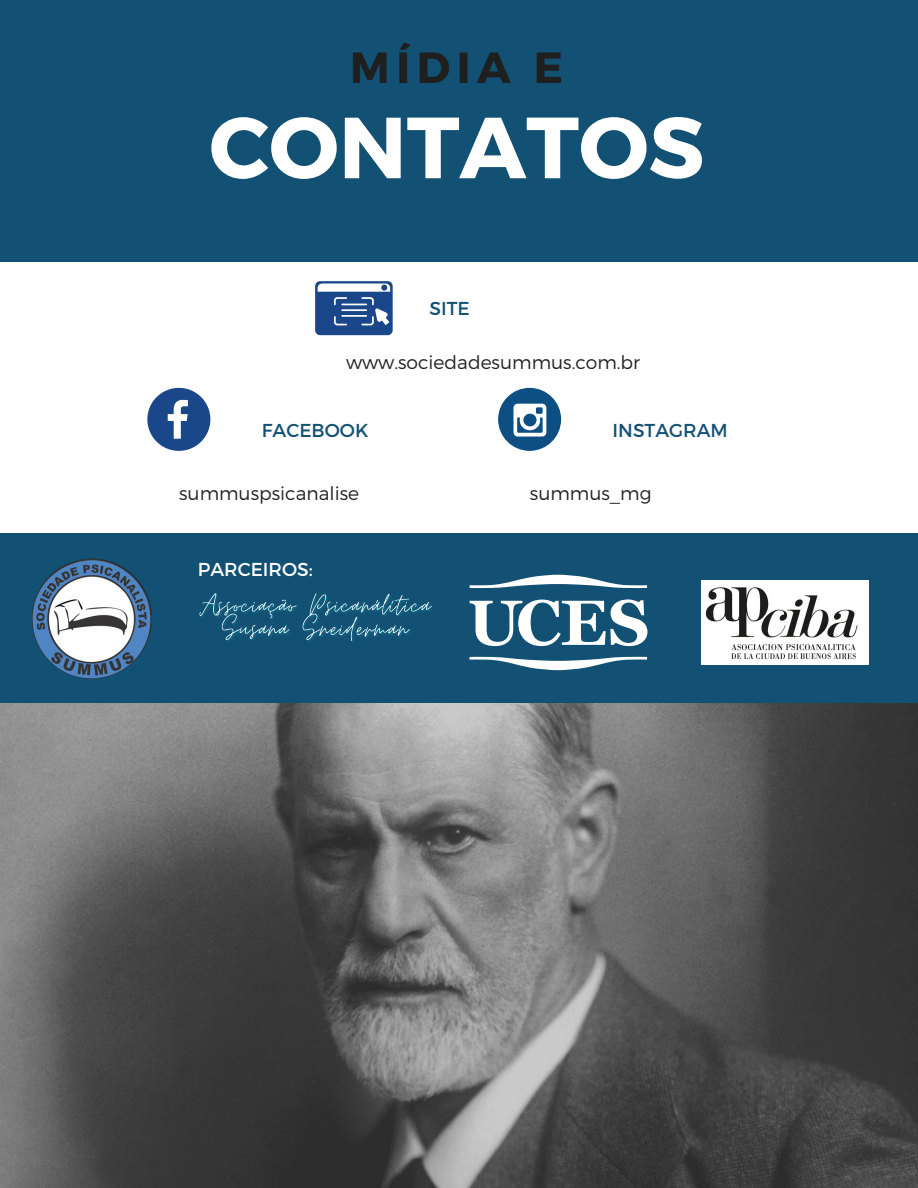
<style>
.page{position:relative;width:918px;height:1188px;background:#fff}
.page>*{position:absolute;margin:0;border:0;box-sizing:border-box;transform-origin:0 0}
.t1{font:700 86.55px "Montserrat";color:#fff}
.t2{font:700 43.65px "Montserrat";letter-spacing:.15em;color:#1f1f1f}
.t3{font:300 18.75px "Montserrat";color:#222}
.t4{font:18.75px "Montserrat";color:#135174}
.t5{font:18.75px "Montserrat";color:#fdfdfd}
</style>
<div class="page">
<div style="left:0;top:0;width:918px;height:262px;background:#135174"></div>
<div style="left:498px;top:388px;width:63px;height:63px;background:#0d4f83;border-radius:50%"></div>
<svg style="left:514px;top:404px;width:32px;height:33px"></svg>
<svg style="left:147px;top:388px;width:63px;height:63px"></svg>
<div style="left:315px;top:281px;width:78px;height:54px;background:#1a4789;border-radius:5px"></div>
<svg style="left:318px;top:283px;width:72px;height:43px"></svg>
<div style="left:0;top:534px;width:918px;height:339px;background:#135174"></div>
<img style="left:0;top:704px;width:918px;height:484px">
<img style="left:32px;top:559px;width:120px;height:120px;border-radius:50%">
<img style="left:702px;top:580px;width:166px;height:85px">
<svg style="left:470px;top:657px;width:177px;height:13px"></svg>
<svg style="left:470px;top:575px;width:177px;height:13px"></svg>
<svg style="left:470px;top:599px;width:177px;height:47px"></svg>
<img style="left:199px;top:593px;width:233px;height:49px">
<p class="t2" style="left:350px;top:39px;width:215px">MÍDIA E</p>
<p class="t1" style="left:209px;top:91px;width:496px">CONTATOS</p>
<p class="t4" style="left:430px;top:296px;width:42px">SITE</p>
<p class="t3" style="left:346px;top:350px;width:296px">www.sociedadesummus.com.br</p>
<p class="t4" style="left:262px;top:418px;width:108px">FACEBOOK</p>
<p class="t4" style="left:613px;top:418px;width:117px">INSTAGRAM</p>
<p class="t3" style="left:179px;top:481px;width:181px">summuspsicanalise</p>
<p class="t5" style="left:198px;top:557px;width:116px">PARCEIROS:</p>
<p class="t3" style="left:530px;top:481px;width:123px">summus_mg</p>
</div>
